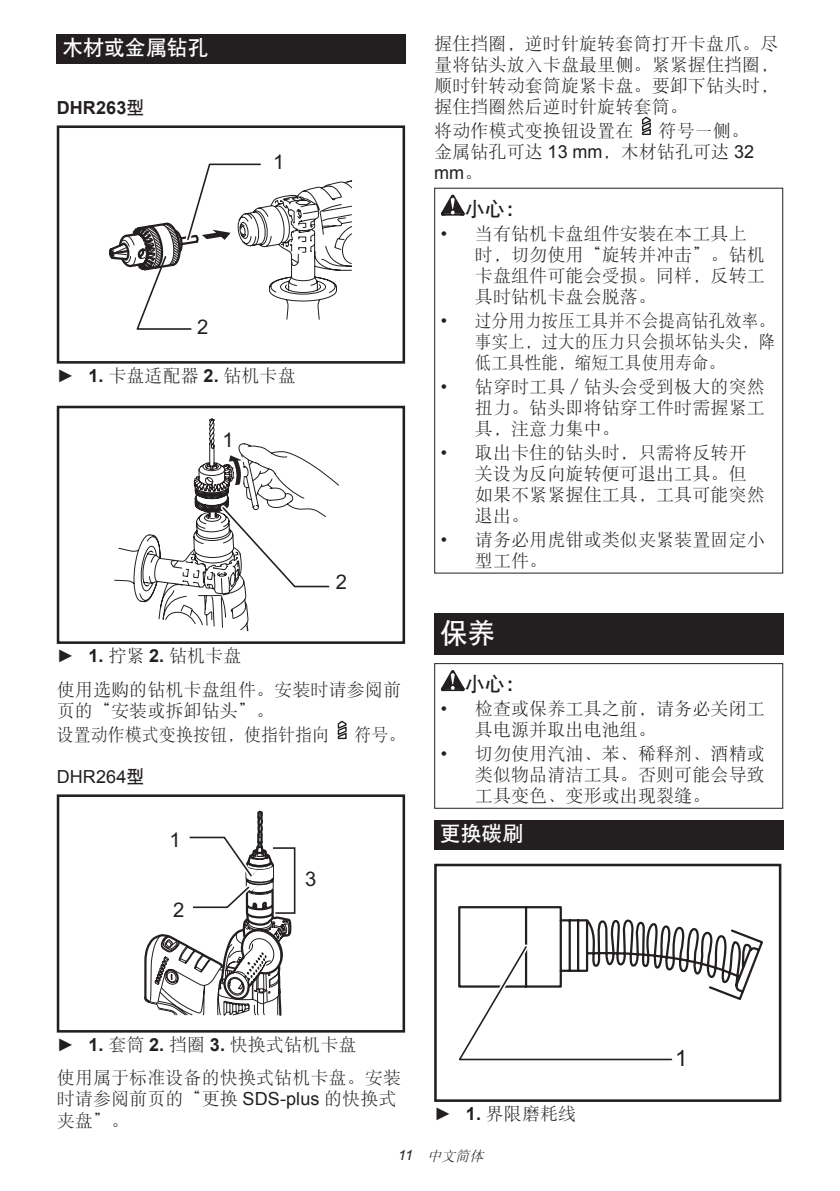
<style>
.page{position:relative;width:840px;height:1191px;background:#fff}
.page>*{position:absolute;margin:0;border:0;box-sizing:border-box;transform-origin:0 0}
.t1{font:28px "DFP Hei W7 GB EUC H";color:#fff}
.t2{font:22.4px "Arial";color:#231f20}
.t3{font:21px "DFP Hei W7 GB EUC H";letter-spacing:-.01em;color:#fff}
.t4{font:20.2px "Arial";color:#231f20}
.t5{font:20px "DFP Hei W7 GB EUC H";color:#231f20}
.t6{font:18px/21px "DFP Song W3 GB EUC H";letter-spacing:.005em;color:#231f20}
.t7{font:18px/21px "DFP Song W3 GB EUC H";letter-spacing:.005em;color:#231f20;text-align:justify;scale:.92 1}
.t8{font:18px "Arial";letter-spacing:.005em;color:#231f20}
.t9{font:700 18px "Arial";letter-spacing:.005em;color:#231f20}
.t10{font:18px "DFP Song W3 GB EUC H";letter-spacing:.005em;color:#231f20;scale:.94 1}
.t11{font:italic 14px "DFP Song W3 GB EUC H";color:#231f20}
.s1{font-family:"DFP Hei W7 GB EUC H";font-weight:400}
.s2{font-family:"Arial"}
.s3{font-family:"Arial";font-weight:700}
.s4{font-family:"DFP Hei W7 GB EUC H"}
.s5{font-family:"DFP Song W3 GB EUC H"}
</style>
<div class="page">
<div style="left:57px;top:34px;width:348px;height:29px;background:#231f20"></div>
<div style="left:57px;top:125px;width:348px;height:239px;border:3px solid #231f20"></div>
<svg style="left:109px;top:163px;width:244px;height:167px"></svg>
<div style="left:57px;top:406px;width:348px;height:238px;border:3px solid #231f20"></div>
<svg style="left:113px;top:418px;width:227px;height:226px"></svg>
<svg style="left:337px;top:720px;width:10px;height:20px"></svg>
<div style="left:57px;top:794px;width:348px;height:238px;border:3px solid #231f20"></div>
<svg style="left:143px;top:796px;width:153px;height:236px"></svg>
<svg style="left:642px;top:116px;width:9px;height:19px"></svg>
<svg style="left:440px;top:195px;width:24px;height:21px"></svg>
<div style="left:434px;top:613px;width:348px;height:41px;background:#231f20"></div>
<svg style="left:440px;top:670px;width:24px;height:21px"></svg>
<div style="left:434px;top:663px;width:348px;height:145px;border:1px solid #231f20"></div>
<div style="left:434px;top:820px;width:348px;height:29px;background:#231f20"></div>
<div style="left:434px;top:863px;width:347px;height:239px;border:3px solid #231f20"></div>
<svg style="left:457px;top:863px;width:307px;height:239px"></svg>
<svg style="left:457px;top:940px;width:215px;height:126px"></svg>
<p class="t3" style="left:62px;top:37px;width:147px">木材或金属钻孔</p>
<p class="t9" style="left:57px;top:96px;width:89px">DHR263<span class="s1">型</span></p>
<p class="t4" style="left:273px;top:148px;width:13px">1</p>
<p class="t4" style="left:197px;top:314px;width:13px">2</p>
<p class="t6" style="left:57px;top:365px;width:240px"><span class="s2">►</span> <span class="s3">1.</span> 卡盘适配器 <span class="s3">2.</span> 钻机卡盘</p>
<p class="t4" style="left:222px;top:427px;width:13px">1</p>
<p class="t4" style="left:336px;top:569px;width:13px">2</p>
<p class="t6" style="left:57px;top:639px;width:345px;line-height:33.6px"><span class="s2">►</span> <span class="s3">1.</span> 拧紧 <span class="s3">2.</span> 钻机卡盘<br>使用选购的钻机卡盘组件。安装时请参阅前</p>
<p class="t6" style="left:57px;top:698px;width:274px;line-height:24.2px">页的“安装或拆卸钻头”。<br>设置动作模式变换按钮，使指针指向</p>
<p class="t10" style="left:354px;top:725px;width:56px">符号。</p>
<p class="t8" style="left:57px;top:765px;width:89px">DHR264<span class="s4">型</span></p>
<p class="t4" style="left:169px;top:826px;width:13px">1</p>
<p class="t4" style="left:173px;top:896px;width:13px">2</p>
<p class="t4" style="left:305px;top:865px;width:13px">3</p>
<p class="t6" style="left:434px;top:33px;width:345px;text-align:justify">握住挡圈，逆时针旋转套筒打开卡盘爪。尽量将钻头放入卡盘最里侧。紧紧握住挡圈，顺时针转动套筒旋紧卡盘。要卸下钻头时，握住挡圈然后逆时针旋转套筒。</p>
<p class="t6" style="left:434px;top:120px;width:201px">将动作模式变换钮设置在</p>
<p class="t6" style="left:434px;top:120px;width:321px;text-align:right">符号一侧。<br>金属钻孔可达 <span class="s2">13 mm</span>，木材钻孔可达 <span class="s2">32</span></p>
<p class="t8" style="left:434px;top:161px;width:50px">mm<span class="s5">。</span></p>
<p class="t5" style="left:464px;top:198px;width:62px">小心：</p>
<p class="t6" style="left:474px;top:223px;width:291px;text-indent:-34px"><span class="s2">•</span> 当有钻机卡盘组件安装在本工具上时，切勿使用“旋转并冲击”。钻机卡盘组件可能会受损。同样，反转工具时钻机卡盘会脱落。</p>
<p class="t7" style="left:474px;top:310px;width:327px;text-indent:-34px"><span class="s2">•</span> 过分用力按压工具并不会提高钻孔效率。事实上，过大的压力只会损坏钻头尖，降低工具性能，缩短工具使用寿命。</p>
<p class="t6" style="left:474px;top:376px;width:291px;text-align:justify;text-indent:-34px"><span class="s2">•</span> 钻穿时工具／钻头会受到极大的突然扭力。钻头即将钻穿工件时需握紧工具，注意力集中。</p>
<p class="t6" style="left:474px;top:442px;width:291px;text-indent:-34px"><span class="s2">•</span> 取出卡住的钻头时，只需将反转开关设为反向旋转便可退出工具。但如果不紧紧握住工具，工具可能突然退出。</p>
<p class="t6" style="left:474px;top:529px;width:291px;text-indent:-34px"><span class="s2">•</span> 请务必用虎钳或类似夹紧装置固定小型工件。</p>
<h1 class="t1" style="left:439px;top:619px;width:57px">保养</h1>
<p class="t5" style="left:464px;top:674px;width:62px">小心：</p>
<p class="t6" style="left:474px;top:698px;width:291px;text-indent:-34px"><span class="s2">•</span> 检查或保养工具之前，请务必关闭工具电源并取出电池组。</p>
<p class="t6" style="left:474px;top:743px;width:291px;text-align:justify;text-indent:-34px"><span class="s2">•</span> 切勿使用汽油、苯、稀释剂、酒精或类似物品清洁工具。否则可能会导致工具变色、变形或出现裂缝。</p>
<p class="t3" style="left:439px;top:823px;width:85px">更换碳刷</p>
<p class="t6" style="left:57px;top:1027px;width:345px;line-height:33.6px"><span class="s2">►</span> <span class="s3">1.</span> 套筒 <span class="s3">2.</span> 挡圈 <span class="s3">3.</span> 快换式钻机卡盘<br>使用属于标准设备的快换式钻机卡盘。安装</p>
<p class="t6" style="left:57px;top:1088px;width:341px">时请参阅前页的“更换 <span class="s2">SDS-plus</span> 的快换式夹盘”。</p>
<p class="t6" style="left:434px;top:1103px;width:143px"><span class="s2">►</span> <span class="s3">1.</span> 界限磨耗线</p>
<p class="t2" style="left:674px;top:1043px;width:14px">1</p>
<p class="t11" style="left:398px;top:1148px;width:90px"><span class="s2">1 1</span> 中文简体</p>
</div>
